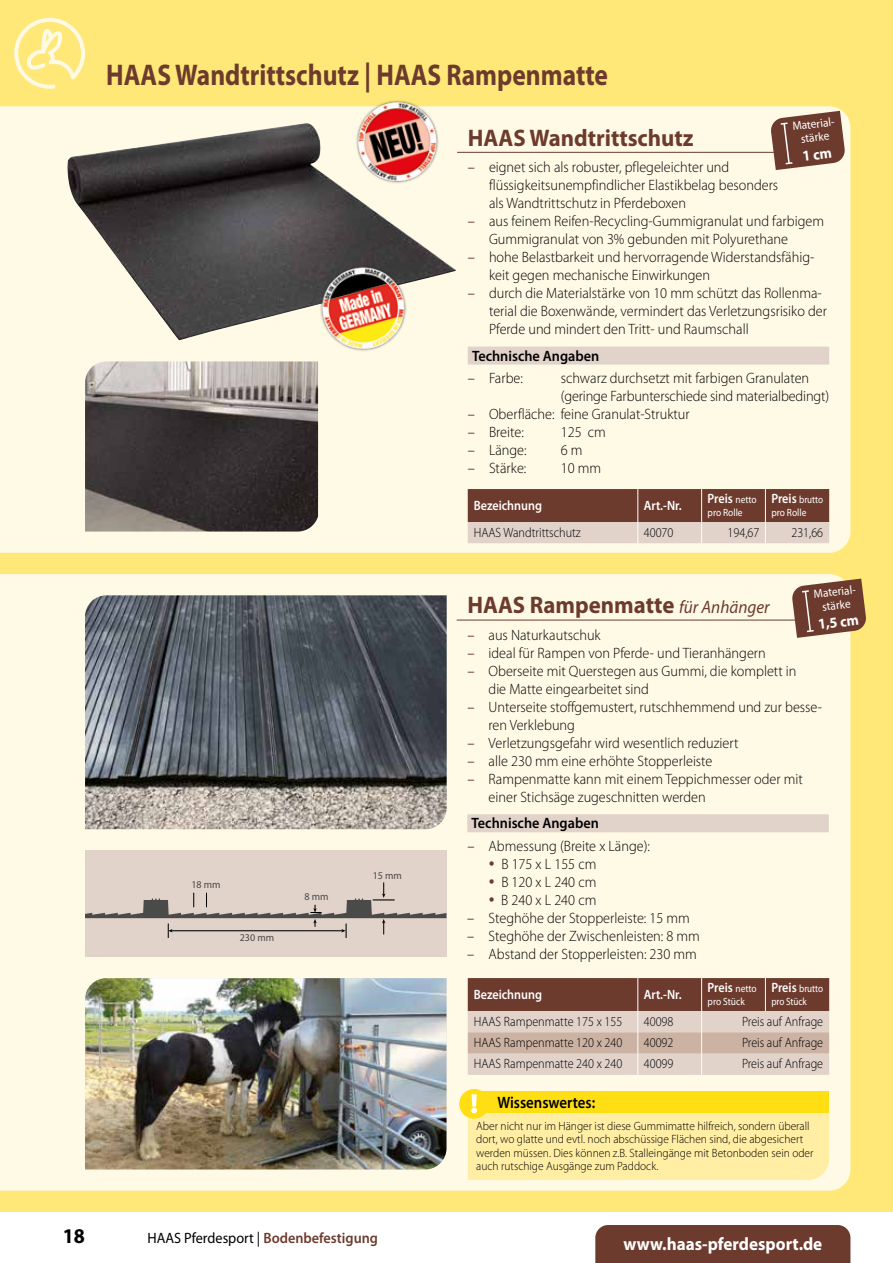
<style>
.page{position:relative;width:893px;height:1263px;background:#fff}
.page>*{position:absolute;margin:0;border:0;box-sizing:border-box;transform-origin:0 0}
.t1{font:700 30px "Myriad Pro";color:#6d3b2d;scale:.85 1}
.t2{font:700 24px "Myriad Pro";color:#6d3b2d;scale:.95 1}
.t3{font:700 21px "Myriad Pro";color:#000;scale:.95 1}
.t4{font:700 18px "Myriad Pro";color:#fff;scale:.95 1}
.t5{font:600 16.5px "Myriad Pro";color:#000;scale:.9 1}
.t6{font:300 15px/18px "Myriad Pro";color:#000;scale:.95 1}
.t7{font:600 15px "Myriad Pro";color:#000;scale:.95 1}
.t8{font:15px "Myriad Pro";color:#000;scale:.95 1}
.t9{font:700 15px "Myriad Pro";color:#fff;scale:.95 1}
.t10{font:300 13.5px "Myriad Pro";color:#000;scale:.9 1}
.t11{font:600 13.5px "Myriad Pro";color:#fff;scale:.9 1}
.t12{font:300 12px/13.5px "Myriad Pro";color:#000;scale:.95 1}
.t13{font:12px/13.5px "Myriad Pro";color:#fff;text-align:center;scale:.95 1}
.t14{font:10.5px/12.6px "Myriad Pro";letter-spacing:-.01em;color:#fff;scale:.87 1}
.t15{font:10.5px "Myriad Pro";letter-spacing:-.01em;color:#fff;scale:.9 1}
.t16{font:10.35px "Myriad Pro";color:#4a4a49}
.s1{font-weight:400;color:#6d3b2d}
.s2{font-weight:400;font-size:10.5px}
.s3{font-weight:600;font-size:13.5px}
.s4{font-weight:600;color:#6d3b2d}
.s5{font-weight:400;font-style:italic;font-size:18px}
</style>
<div class="page">
<div style="left:0;top:0;width:893px;height:1212px;background:#ffe877"></div>
<div style="left:595px;top:1225px;width:255px;height:38px;background:#6d3b2d"></div>
<svg style="left:14px;top:18px;width:71px;height:71px"></svg>
<div style="left:0;top:106px;width:850px;height:447px;background:#fffae6"></div>
<hr style="left:457px;top:152px;width:372px;height:1px;background:#6d3b2d">
<div style="left:468px;top:347px;width:361px;height:18px;background:#e1d2ca"></div>
<svg style="left:468px;top:489px;width:361px;height:54px;background:#9b766b"></svg>
<img style="left:85px;top:361px;width:233px;height:170px">
<img style="left:67px;top:123px;width:389px;height:217px">
<img style="left:319px;top:261px;width:89px;height:95px">
<img style="left:355px;top:100px;width:86px;height:87px">
<div style="left:0;top:574px;width:850px;height:617px;background:#fffae6"></div>
<img style="left:85px;top:978px;width:361px;height:191px">
<div style="left:468px;top:1091px;width:361px;height:21px;background:#ffde14"></div>
<div style="left:459px;top:1089px;width:30px;height:30px;background:#ffde14;border-radius:50%"></div>
<svg style="left:468px;top:1094px;width:361px;height:86px"></svg>
<img style="left:85px;top:595px;width:362px;height:234px">
<hr style="left:457px;top:620px;width:372px;height:1px;background:#6d3b2d">
<div style="left:467px;top:814px;width:362px;height:18px;background:#e1d2ca"></div>
<svg style="left:468px;top:978px;width:361px;height:97px;background:#b5988d"></svg>
<div style="left:85px;top:851px;width:361px;height:106px;background:#e1d2ca"></div>
<svg style="left:85px;top:882px;width:361px;height:56px"></svg>
<svg style="left:791px;top:579px;width:75px;height:59px;background:#8c634e"></svg>
<svg style="left:490px;top:861px;width:4px;height:4px"></svg>
<svg style="left:490px;top:879px;width:4px;height:4px"></svg>
<svg style="left:490px;top:897px;width:4px;height:4px"></svg>
<svg style="left:770px;top:111px;width:75px;height:59px;background:#8c6455"></svg>
<h3 class="t3" style="left:63px;top:1224px;width:25px">18</h3>
<h1 class="t1" style="left:106px;top:58px;width:592px">HAAS Wandtrittschutz | HAAS Rampenmatte</h1>
<h2 class="t2" style="left:468px;top:124px;width:239px">HAAS Wandtrittschutz</h2>
<p class="t6" style="left:489px;top:158px;width:306px;text-indent:-21px"><span class="s1">–</span> eignet sich als robuster, pflegeleichter und flüssigkeitsunempfindlicher Elastikbelag besonders als Wandtrittschutz in Pferdeboxen</p>
<p class="t6" style="left:489px;top:212px;width:354px;text-indent:-21px"><span class="s1">–</span> aus feinem Reifen-Recycling-Gummigranulat und farbigem<br>Gummigranulat von 3% gebunden mit Polyurethane</p>
<p class="t6" style="left:489px;top:248px;width:344px;text-indent:-21px"><span class="s1">–</span> hohe Belastbarkeit und hervorragende Widerstandsfähig&shy;keit gegen mechanische Einwirkungen</p>
<p class="t6" style="left:489px;top:284px;width:357px;text-indent:-21px"><span class="s1">–</span> durch die Materialstärke von 10 mm schützt das Rollenma&shy;terial die Boxenwände, vermindert das Verletzungsrisiko der<br>Pferde und mindert den Tritt- und Raumschall</p>
<p class="t7" style="left:472px;top:347px;width:135px">Technische Angaben</p>
<p class="t6" style="left:468px;top:369px;width:60px"><span class="s1">–</span> Farbe:</p>
<p class="t6" style="left:561px;top:369px;width:284px">schwarz durchsetzt mit farbigen Granulaten (geringe Farbunterschiede sind materialbedingt)</p>
<p class="t6" style="left:468px;top:405px;width:235px"><span class="s1">–</span> Oberfläche: feine Granulat-Struktur</p>
<p class="t6" style="left:468px;top:423px;width:61px"><span class="s1">–</span> Breite:</p>
<p class="t6" style="left:561px;top:423px;width:49px">125 cm</p>
<p class="t6" style="left:468px;top:441px;width:63px"><span class="s1">–</span> Länge:</p>
<p class="t6" style="left:561px;top:441px;width:24px">6 m</p>
<p class="t6" style="left:468px;top:459px;width:63px"><span class="s1">–</span> Stärke:</p>
<p class="t6" style="left:561px;top:459px;width:44px">10 mm</p>
<p class="t11" style="left:474px;top:498px;width:77px">Bezeichnung</p>
<p class="t11" style="left:644px;top:498px;width:44px">Art.-Nr.</p>
<p class="t13" style="left:792px;top:120px;width:49px;rotate:-7deg">Material&shy;stärke</p>
<p class="t11" style="left:708px;top:491px;width:56px">Preis <span class="s2">netto</span></p>
<p class="t15" style="left:708px;top:507px;width:40px">pro Rolle</p>
<p class="t14" style="left:771px;top:494px;width:61px"><span class="s3">Preis</span> brutto pro Rolle</p>
<p class="t16" style="left:191px;top:878px;width:31px">18 mm</p>
<p class="t16" style="left:240px;top:932px;width:36px">230 mm</p>
<p class="t16" style="left:304px;top:891px;width:26px">8 mm</p>
<p class="t16" style="left:373px;top:870px;width:31px">15 mm</p>
<p class="t8" style="left:147px;top:1230px;width:244px">HAAS Pferdesport | <span class="s4">Bodenbefestigung</span></p>
<p class="t10" style="left:474px;top:525px;width:120px">HAAS Wandtrittschutz</p>
<p class="t10" style="left:644px;top:525px;width:34px">40070</p>
<p class="t10" style="left:728px;top:525px;width:37px">194,67</p>
<p class="t10" style="left:791px;top:525px;width:37px">231,66</p>
<p class="t13" style="left:813px;top:588px;width:49px;rotate:-7deg">Material&shy;stärke</p>
<p class="t9" style="left:817px;top:616px;width:45px;rotate:-7deg">1,5 cm</p>
<h2 class="t2" style="left:467px;top:592px;width:320px">HAAS Rampenmatte <span class="s5">für Anhänger</span></h2>
<p class="t6" style="left:467px;top:626px;width:142px"><span class="s1">–</span> aus Naturkautschuk</p>
<p class="t6" style="left:467px;top:644px;width:316px"><span class="s1">–</span> ideal für Rampen von Pferde- und Tieranhängern</p>
<p class="t6" style="left:489px;top:662px;width:326px;text-indent:-21px"><span class="s1">–</span> Oberseite mit Querstegen aus Gummi, die komplett in die Matte eingearbeitet sind</p>
<p class="t6" style="left:489px;top:698px;width:353px;text-indent:-21px"><span class="s1">–</span> Unterseite stoffgemustert, rutschhemmend und zur besse&shy;ren Verklebung</p>
<p class="t6" style="left:467px;top:734px;width:287px"><span class="s1">–</span> Verletzungsgefahr wird wesentlich reduziert</p>
<p class="t6" style="left:467px;top:752px;width:260px"><span class="s1">–</span> alle 230 mm eine erhöhte Stopperleiste</p>
<p class="t6" style="left:489px;top:770px;width:332px;text-indent:-21px"><span class="s1">–</span> Rampenmatte kann mit einem Teppichmesser oder mit einer Stichsäge zugeschnitten werden</p>
<p class="t7" style="left:472px;top:815px;width:135px">Technische Angaben</p>
<p class="t6" style="left:501px;top:837px;width:158px;text-indent:-34px"><span class="s1">–</span> Abmessung (Breite x Länge):<br>B 175 x L 155 cm<br>B 120 x L 240 cm<br>B 240 x L 240 cm</p>
<p class="t6" style="left:467px;top:909px;width:236px"><span class="s1">–</span> Steghöhe der Stopperleiste: 15 mm</p>
<p class="t6" style="left:467px;top:927px;width:246px"><span class="s1">–</span> Steghöhe der Zwischenleisten: 8 mm</p>
<p class="t6" style="left:467px;top:945px;width:243px"><span class="s1">–</span> Abstand der Stopperleisten: 230 mm</p>
<p class="t11" style="left:474px;top:987px;width:77px">Bezeichnung</p>
<p class="t11" style="left:644px;top:987px;width:44px">Art.-Nr.</p>
<p class="t11" style="left:708px;top:980px;width:56px">Preis <span class="s2">netto</span></p>
<p class="t15" style="left:708px;top:996px;width:43px">pro Stück</p>
<p class="t14" style="left:771px;top:983px;width:61px"><span class="s3">Preis</span> brutto pro Stück</p>
<p class="t10" style="left:474px;top:1014px;width:167px">HAAS Rampenmatte 175 x 155</p>
<p class="t10" style="left:644px;top:1014px;width:34px">40098</p>
<p class="t10" style="left:742px;top:1014px;width:92px">Preis auf Anfrage</p>
<p class="t10" style="left:474px;top:1035px;width:167px">HAAS Rampenmatte 120 x 240</p>
<p class="t10" style="left:644px;top:1035px;width:34px">40092</p>
<p class="t10" style="left:742px;top:1035px;width:92px">Preis auf Anfrage</p>
<p class="t10" style="left:474px;top:1056px;width:167px">HAAS Rampenmatte 240 x 240</p>
<p class="t10" style="left:644px;top:1056px;width:34px">40099</p>
<p class="t10" style="left:742px;top:1056px;width:92px">Preis auf Anfrage</p>
<p class="t5" style="left:497px;top:1093px;width:110px">Wissenswertes:</p>
<p class="t12" style="left:476px;top:1119px;width:356px">Aber nicht nur im Hänger ist diese Gummimatte hilfreich, sondern überall dort, wo glatte und evtl. noch abschüssige Flächen sind, die abgesichert werden müssen. Dies können z.B. Stalleingänge mit Betonboden sein oder auch rutschige Ausgänge zum Paddock.</p>
<p class="t4" style="left:623px;top:1234px;width:211px">www.haas-pferdesport.de</p>
</div>
